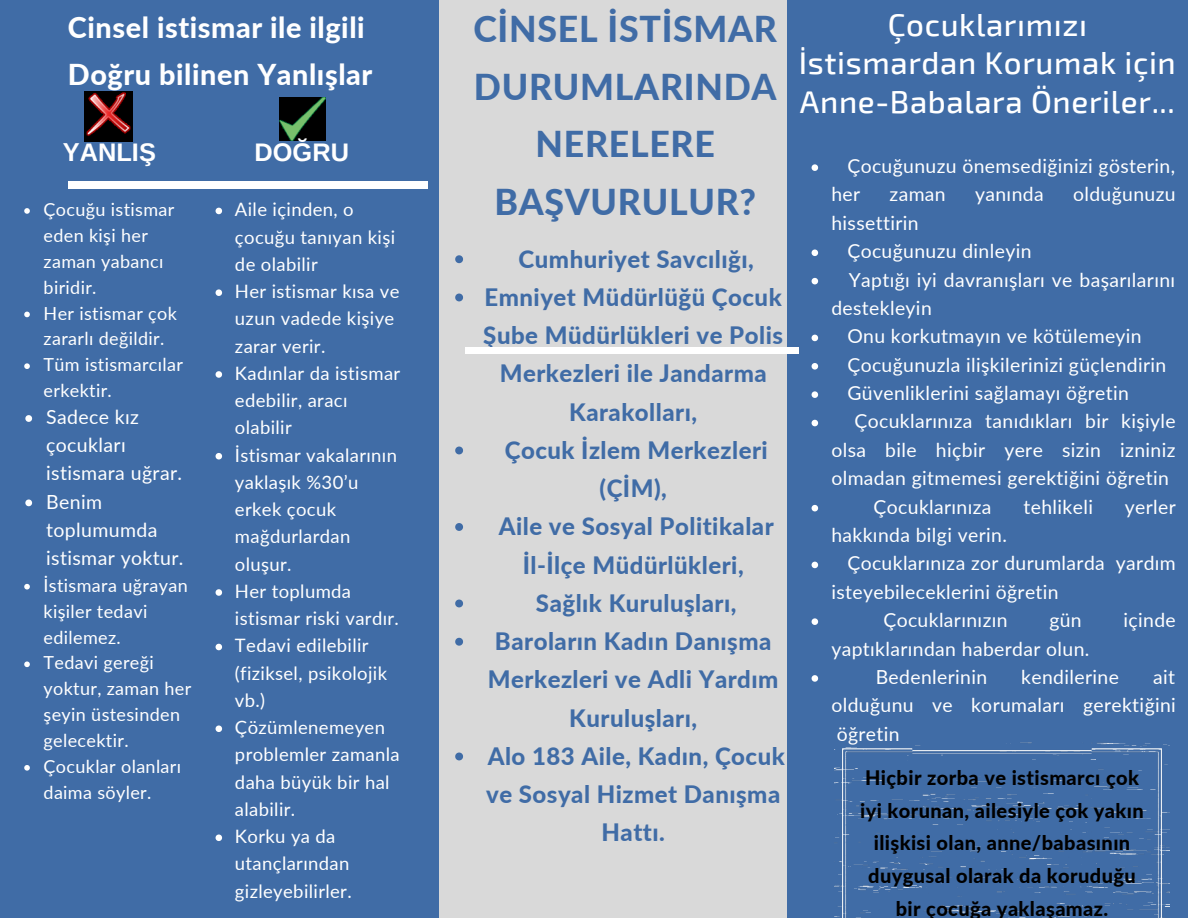
<style>
.page{position:relative;width:1188px;height:918px;background:#d9d9d9}
.page>*{position:absolute;margin:0;border:0;box-sizing:border-box;transform-origin:0 0}
.t1{font:800 35.7px/57.6px "Lato";letter-spacing:.02em;color:#406ca6}
.t2{font:500 31.35px/38.2px "Exo 2";letter-spacing:.02em;color:#fff;text-align:center}
.t3{font:800 28.8px "Lato";letter-spacing:.02em;color:#fff}
.t4{font:27.6px "Lato";letter-spacing:.02em;color:#fff}
.t5{font:700 25.35px "Arimo";color:#fff}
.t6{font:800 24px/38.2px "Lato";letter-spacing:.02em;color:#406ca6;text-align:center}
.t7{font:800 19.95px/32.7px "Lato";letter-spacing:.02em;color:#000;text-align:center}
.t8{font:19.5px/28.2px "Lato";letter-spacing:.02em;color:#fff}
.t9{font:19.35px/28.3px "Lato";letter-spacing:.02em;color:#fff}
.t10{font:18.45px/27.3px "Lato";letter-spacing:.02em;color:#fff}
.t11{font:18px/25.8px "Lato";letter-spacing:.02em;color:#fff}
</style>
<div class="page">
<div style="left:787px;top:0;width:401px;height:918px;background:#406ca6"></div>
<div style="left:0;top:0;width:438px;height:918px;background:#406ca6"></div>
<div style="left:68px;top:181px;width:360px;height:8px;background:#fff"></div>
<img style="left:84px;top:92px;width:48px;height:49px">
<img style="left:280px;top:97px;width:46px;height:44px">
<svg style="left:455px;top:255px;width:8px;height:8px"></svg>
<svg style="left:455px;top:294px;width:8px;height:7px"></svg>
<svg style="left:455px;top:447px;width:8px;height:7px"></svg>
<svg style="left:455px;top:523px;width:8px;height:8px"></svg>
<svg style="left:455px;top:600px;width:8px;height:7px"></svg>
<svg style="left:455px;top:638px;width:8px;height:8px"></svg>
<svg style="left:455px;top:753px;width:8px;height:7px"></svg>
<div style="left:465px;top:347px;width:334px;height:7px;background:#fff"></div>
<img style="left:835px;top:742px;width:335px;height:176px">
<svg style="left:812px;top:164px;width:6px;height:7px"></svg>
<svg style="left:812px;top:250px;width:6px;height:6px"></svg>
<svg style="left:812px;top:278px;width:6px;height:6px"></svg>
<svg style="left:812px;top:335px;width:6px;height:6px"></svg>
<svg style="left:812px;top:363px;width:6px;height:7px"></svg>
<svg style="left:812px;top:391px;width:6px;height:7px"></svg>
<svg style="left:812px;top:420px;width:6px;height:6px"></svg>
<svg style="left:812px;top:505px;width:6px;height:6px"></svg>
<svg style="left:812px;top:562px;width:6px;height:6px"></svg>
<svg style="left:812px;top:618px;width:6px;height:7px"></svg>
<svg style="left:812px;top:675px;width:6px;height:7px"></svg>
<svg style="left:24px;top:208px;width:6px;height:6px"></svg>
<svg style="left:24px;top:312px;width:6px;height:5px"></svg>
<svg style="left:24px;top:363px;width:6px;height:6px"></svg>
<svg style="left:25px;top:415px;width:7px;height:7px"></svg>
<svg style="left:25px;top:500px;width:7px;height:6px"></svg>
<svg style="left:24px;top:584px;width:6px;height:6px"></svg>
<svg style="left:24px;top:662px;width:6px;height:5px"></svg>
<svg style="left:24px;top:765px;width:6px;height:6px"></svg>
<svg style="left:216px;top:208px;width:6px;height:6px"></svg>
<svg style="left:216px;top:289px;width:6px;height:7px"></svg>
<svg style="left:216px;top:371px;width:6px;height:7px"></svg>
<svg style="left:216px;top:453px;width:6px;height:7px"></svg>
<svg style="left:216px;top:589px;width:6px;height:7px"></svg>
<svg style="left:216px;top:644px;width:6px;height:6px"></svg>
<svg style="left:216px;top:726px;width:6px;height:6px"></svg>
<svg style="left:216px;top:835px;width:6px;height:6px"></svg>
<p class="t3" style="left:68px;top:10px;width:298px">Cinsel istismar ile ilgili</p>
<p class="t3" style="left:68px;top:56px;width:306px">Doğru bilinen Yanlışlar</p>
<p class="t5" style="left:63px;top:138px;width:94px">YANLIŞ</p>
<p class="t5" style="left:255px;top:138px;width:96px">DOĞRU</p>
<p class="t4" style="left:72px;top:143px;width:98px">YANLIŞ</p>
<p class="t4" style="left:253px;top:143px;width:105px">DOĞRU</p>
<p class="t11" style="left:44px;top:196px;width:132px">Çocuğu istismar eden kişi her zaman yabancı biridir.</p>
<p class="t11" style="left:44px;top:300px;width:135px">Her istismar çok zararlı değildir.</p>
<p class="t11" style="left:44px;top:351px;width:141px">Tüm istismarcılar erkektir.</p>
<p class="t8" style="left:46px;top:402px;width:138px">Sadece kız çocukları istismara uğrar.</p>
<p class="t8" style="left:46px;top:487px;width:139px">Benim toplumumda istismar yoktur.</p>
<p class="t11" style="left:44px;top:572px;width:146px">İstismara uğrayan kişiler tedavi edilemez.</p>
<p class="t11" style="left:44px;top:650px;width:149px">Tedavi gereği yoktur, zaman her şeyin üstesinden gelecektir.</p>
<p class="t11" style="left:44px;top:753px;width:139px">Çocuklar olanları daima söyler.</p>
<p class="t10" style="left:235px;top:196px;width:162px">Aile içinden, o çocuğu tanıyan kişi de olabilir</p>
<p class="t10" style="left:235px;top:277px;width:166px">Her istismar kısa ve uzun vadede kişiye zarar verir.</p>
<p class="t10" style="left:235px;top:359px;width:167px">Kadınlar da istismar edebilir, aracı olabilir</p>
<p class="t10" style="left:235px;top:441px;width:164px">İstismar vakalarının yaklaşık %30’u erkek çocuk mağdurlardan oluşur.</p>
<p class="t10" style="left:235px;top:577px;width:166px">Her toplumda istismar riski vardır.</p>
<p class="t10" style="left:235px;top:632px;width:154px">Tedavi edilebilir (fiziksel, psikolojik vb.)</p>
<p class="t10" style="left:235px;top:713px;width:166px">Çözümlenemeyen problemler zamanla daha büyük bir hal alabilir.</p>
<p class="t10" style="left:235px;top:822px;width:118px">Korku ya da utançlarından gizleyebilirler.</p>
<p class="t1" style="left:473px;top:0;width:305px">CİNSEL İSTİSMAR<br>DURUMLARINDA</p>
<p class="t1" style="left:494px;top:115px;width:263px;text-align:center">NERELERE<br>BAŞVURULUR?</p>
<p class="t6" style="left:519px;top:239px;width:237px">Cumhuriyet Savcılığı,</p>
<p class="t6" style="left:483px;top:278px;width:301px">Emniyet Müdürlüğü Çocuk<br>Şube Müdürlükleri ve Polis<br>Merkezleri ile Jandarma<br>Karakolları,</p>
<p class="t6" style="left:505px;top:431px;width:265px">Çocuk İzlem Merkezleri (ÇİM),</p>
<p class="t6" style="left:499px;top:507px;width:276px">Aile ve Sosyal Politikalar<br>İl-İlçe Müdürlükleri,</p>
<p class="t6" style="left:536px;top:584px;width:202px">Sağlık Kuruluşları,</p>
<p class="t6" style="left:488px;top:622px;width:292px">Baroların Kadın Danışma<br>Merkezleri ve Adli Yardım<br>Kuruluşları,</p>
<p class="t6" style="left:486px;top:737px;width:300px">Alo 183 Aile, Kadın, Çocuk ve Sosyal Hizmet Danışma<br>Hattı.</p>
<p class="t2" style="left:799px;top:4px;width:378px">Çocuklarımızı<br>İstismardan Korumak için<br>Anne-Babalara Öneriler...</p>
<p class="t9" style="left:831px;top:151px;width:345px;text-indent:16px">Çocuğunuzu önemsediğinizi gösterin, her</p>
<p class="t9" style="left:890px;top:180px;width:58px">zaman</p>
<p class="t9" style="left:975px;top:180px;width:70px">yanında</p>
<p class="t9" style="left:1073px;top:180px;width:104px">olduğunuzu</p>
<p class="t9" style="left:831px;top:208px;width:89px">hissettirin</p>
<p class="t9" style="left:847px;top:237px;width:186px">Çocuğunuzu dinleyin</p>
<p class="t9" style="left:831px;top:265px;width:345px;text-indent:17px">Yaptığı iyi davranışları ve başarılarını destekleyin</p>
<p class="t9" style="left:847px;top:322px;width:296px">Onu korkutmayın ve kötülemeyin</p>
<p class="t9" style="left:847px;top:350px;width:320px">Çocuğunuzla ilişkilerinizi güçlendirin</p>
<p class="t9" style="left:847px;top:378px;width:283px">Güvenliklerini sağlamayı öğretin</p>
<p class="t9" style="left:831px;top:407px;width:346px;text-align:justify;text-indent:23px">Çocuklarınıza tanıdıkları bir kişiyle olsa bile hiçbir yere sizin izniniz olmadan gitmemesi gerektiğini öğretin</p>
<p class="t9" style="left:874px;top:492px;width:120px">Çocuklarınıza</p>
<p class="t9" style="left:1024px;top:492px;width:71px">tehlikeli</p>
<p class="t9" style="left:1125px;top:492px;width:52px">yerler</p>
<p class="t9" style="left:831px;top:520px;width:177px">hakkında bilgi verin.</p>
<p class="t9" style="left:831px;top:549px;width:346px;text-indent:16px">Çocuklarınıza zor durumlarda yardım isteyebileceklerini öğretin</p>
<p class="t9" style="left:883px;top:605px;width:126px">Çocuklarınızın</p>
<p class="t9" style="left:1049px;top:605px;width:34px">gün</p>
<p class="t9" style="left:1124px;top:605px;width:54px">içinde</p>
<p class="t9" style="left:831px;top:634px;width:260px">yaptıklarından haberdar olun.</p>
<p class="t9" style="left:876px;top:662px;width:113px">Bedenlerinin</p>
<p class="t9" style="left:1021px;top:662px;width:99px">kendilerine</p>
<p class="t9" style="left:831px;top:662px;width:346px;text-align:justify;text-indent:322px">ait olduğunu ve korumaları gerektiğini öğretin</p>
<p class="t7" style="left:860px;top:761px;width:285px">Hiçbir zorba ve istismarcı çok iyi korunan, ailesiyle çok yakın ilişkisi olan, anne/babasının duygusal olarak da koruduğu bir çocuğa yaklaşamaz.</p>
</div>
